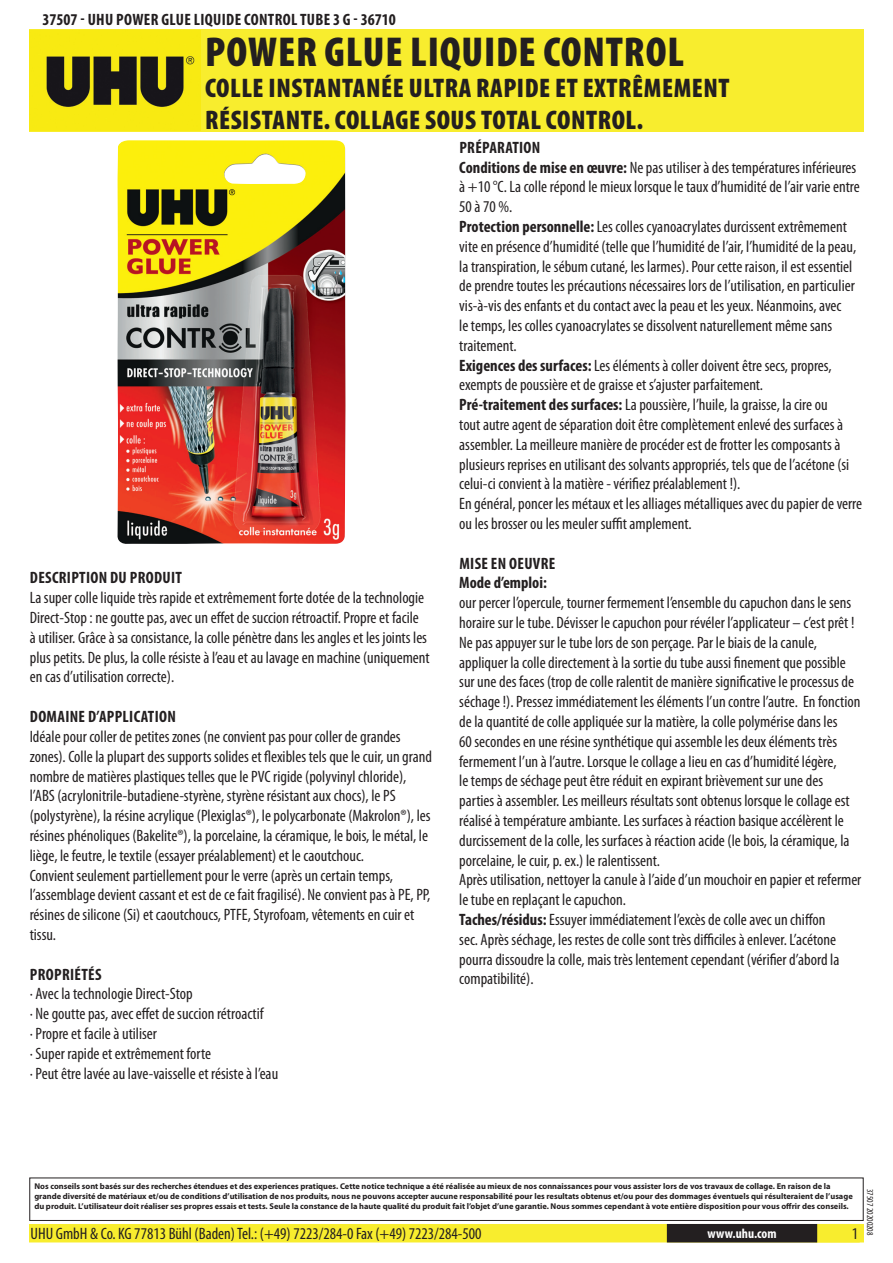
<style>
.page{position:relative;width:893px;height:1263px;background:#fff}
.page>*{position:absolute;margin:0;border:0;box-sizing:border-box;transform-origin:0 0}
.t1{font:900 condensed 42px "Myriad Pro";letter-spacing:.02em;color:#231f20}
.t2{font:900 condensed 27px/32.4px "Myriad Pro";letter-spacing:.02em;color:#231f20}
.t3{font:condensed 16.5px/19.8px "Myriad Pro";color:#231f20}
.t4{font:700 condensed 16.5px/19.8px "Myriad Pro";letter-spacing:.02em;color:#231f20}
.t5{font:700 condensed 13.5px "Myriad Pro";color:#fff}
.t6{font:condensed 9px "Myriad Pro";color:#231f20}
.t7{font:700 8.4px/10.1px "Myriad Pro";color:#231f20}
.s1{font-weight:700}
</style>
<div class="page">
<div style="left:30px;top:1225px;width:833px;height:17px;background:#f8ed2e"></div>
<div style="left:29px;top:1224px;width:835px;height:18px;border:2px solid #f8ed2e"></div>
<div style="left:816px;top:1224px;width:44px;height:18px;border:2px solid #f8ed2e"></div>
<div style="left:668px;top:1225px;width:148px;height:17px;background:#231f20"></div>
<div style="left:667px;top:1224px;width:150px;height:18px;border:2px solid #231f20"></div>
<div style="left:29px;top:1177px;width:835px;height:44px;border:1px solid #231f20"></div>
<div style="left:30px;top:30px;width:834px;height:102px;background:#f8ed2e"></div>
<img style="left:30px;top:31px;width:171px;height:100px">
<img style="left:117px;top:140px;width:229px;height:404px">
<p class="t4" style="left:43px;top:9px;width:355px">37507 - UHU Power glue liquide control Tu be 3 g - 36710</p>
<h1 class="t1" style="left:205px;top:25px;width:480px">POWER GLUE LIQUIDE CONTROL</h1>
<h2 class="t2" style="left:205px;top:71px;width:526px">COLLE INSTANTANÉE ULTRA RAPIDE ET EXTRÊMEMENT<br>RÉSISTANTE. COLLAGE SOUS TOTAL CONTROL.</h2>
<p class="t4" style="left:30px;top:568px;width:154px">Description du produit</p>
<p class="t3" style="left:30px;top:588px;width:401px">La super colle liquide très rapide et extrêmement forte dotée de la technologie Direct-Stop : ne goutte pas, avec un effet de succion rétroactif. Propre et facile<br>à utiliser. Grâce à sa consistance, la colle pénètre dans les angles et les joints les plus petits. De plus, la colle résiste à l’eau et au lavage en machine (uniquement en cas d’utilisation correcte).</p>
<p class="t4" style="left:30px;top:706px;width:147px">Domaine d’application</p>
<p class="t3" style="left:30px;top:726px;width:404px">Idéale pour coller de petites zones (ne convient pas pour coller de grandes zones). Colle la plupart des supports solides et flexibles tels que le cuir, un grand nombre de matières plastiques telles que le PVC rigide (polyvinyl chloride), l’ABS (acrylonitrile-butadiene-styrène, styrène résistant aux chocs), le PS (polystyrène), la résine acrylique (Plexiglas®), le polycarbonate (Makrolon®), les résines phénoliques (Bakelite®), la porcelaine, la céramique, le bois, le métal, le liège, le feutre, le textile (essayer préalablement) et le caoutchouc.<br>Convient seulement partiellement pour le verre (après un certain temps, l’assemblage devient cassant et est de ce fait fragilisé). Ne convient pas à PE, PP, résines de silicone (Si) et caoutchoucs, PTFE, Styrofoam, vêtements en cuir et tissu.</p>
<p class="t4" style="left:30px;top:964px;width:73px">Propriétés</p>
<p class="t3" style="left:30px;top:984px;width:250px">· Avec la technologie Direct-Stop<br>· Ne goutte pas, avec effet de succion rétroactif<br>· Propre et facile à utiliser<br>· Super rapide et extrêmement forte<br>· Peut être lavée au lave-vaisselle et résiste à l’eau</p>
<p class="t3" style="left:459px;top:137px;width:404px"><span class="s1">Préparation<br>Conditions de mise en œuvre:</span> Ne pas utiliser à des températures inférieures à +10 °C. La colle répond le mieux lorsque le taux d’humidité de l’air varie entre 50 à 70 %.<br><span class="s1">Protection personnelle:</span> Les colles cyanoacrylates durcissent extrêmement vite en présence d’humidité (telle que l’humidité de l’air, l’humidité de la peau, la transpiration, le sébum cutané, les larmes). Pour cette raison, il est essentiel de prendre toutes les précautions nécessaires lors de l’utilisation, en particulier vis-à-vis des enfants et du contact avec la peau et les yeux. Néanmoins, avec<br>le temps, les colles cyanoacrylates se dissolvent naturellement même sans traitement.<br><span class="s1">Exigences des surfaces:</span> Les éléments à coller doivent être secs, propres, exempts de poussière et de graisse et s’ajuster parfaitement.<br><span class="s1">Pré-traitement des surfaces:</span> La poussière, l’huile, la graisse, la cire ou<br>tout autre agent de séparation doit être complètement enlevé des surfaces à assembler. La meilleure manière de procéder est de frotter les composants à plusieurs reprises en utilisant des solvants appropriés, tels que de l’acétone (si celui-ci convient à la matière - vérifiez préalablement !).<br>En général, poncer les métaux et les alliages métalliques avec du papier de verre ou les brosser ou les meuler suffit amplement.</p>
<p class="t4" style="left:459px;top:553px;width:98px">Mise en oeuvre<br>Mode d’emploi:</p>
<p class="t3" style="left:459px;top:593px;width:404px">our percer l’opercule, tourner fermement l’ensemble du capuchon dans le sens horaire sur le tube. Dévisser le capuchon pour révéler l’applicateur – c’est prêt !<br>Ne pas appuyer sur le tube lors de son perçage. Par le biais de la canule, appliquer la colle directement à la sortie du tube aussi finement que possible sur une des faces (trop de colle ralentit de manière significative le processus de séchage !). Pressez immédiatement les éléments l’un contre l’autre. En fonction de la quantité de colle appliquée sur la matière, la colle polymérise dans les<br>60 secondes en une résine synthétique qui assemble les deux éléments très fermement l’un à l’autre. Lorsque le collage a lieu en cas d’humidité légère,<br>le temps de séchage peut être réduit en expirant brièvement sur une des parties à assembler. Les meilleurs résultats sont obtenus lorsque le collage est réalisé à température ambiante. Les surfaces à réaction basique accélèrent le durcissement de la colle, les surfaces à réaction acide (le bois, la céramique, la porcelaine, le cuir, p. ex.) le ralentissent.<br>Après utilisation, nettoyer la canule à l’aide d’un mouchoir en papier et refermer le tube en replaçant le capuchon.<br><span class="s1">Taches/résidus:</span> Essuyer immédiatement l’excès de colle avec un chiffon<br>sec. Après séchage, les restes de colle sont très difficiles à enlever. L’acétone pourra dissoudre la colle, mais très lentement cependant (vérifier d’abord la compatibilité).</p>
<p class="t7" style="left:34px;top:1181px;width:820px">Nos conseils sont basés sur des recherches étendues et des experiences pratiques. Cette notice technique a été réalisée au mieux de nos connaissances pour vous assister lors de vos travaux de collage. En raison de la grande diversité de matériaux et/ou de conditions d’utilisation de nos produits, nous ne pouvons accepter aucune responsabilité pour les resultats obtenus et/ou pour des dommages éventuels qui résulteraient de l’usage du produit. L’utilisateur doit réaliser ses propres essais et tests. Seule la constance de la haute qualité du produit fait l’objet d’une garantie. Nous sommes cependant à vote entière disposition pour vous offrir des conseils.</p>
<p class="t3" style="left:31px;top:1224px;width:453px">UHU GmbH &amp; Co. KG 77813 Bühl (Baden) Tel.: (+49) 7223/284-0 Fax (+49) 7223/284-500</p>
<p class="t5" style="left:707px;top:1225px;width:71px">www.uhu.com</p>
<p class="t3" style="left:852px;top:1224px;width:8px">1</p>
<p class="t6" style="left:875px;top:1189px;width:48px;rotate:90deg">37507 20200208</p>
</div>
